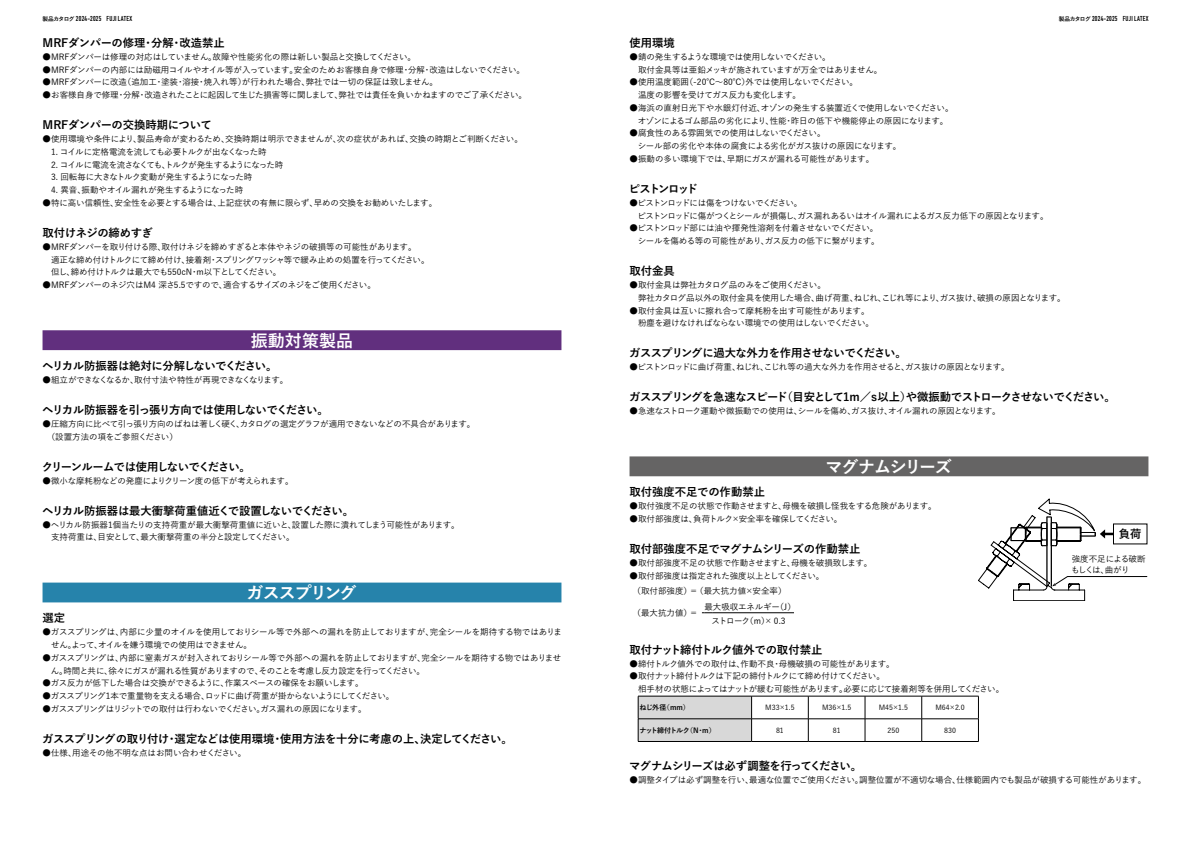
<style>
.page{position:relative;width:1191px;height:842px;background:#fff}
.page>*{position:absolute;margin:0;border:0;box-sizing:border-box;transform-origin:0 0}
.t1{font:700 17px "Yu Go Pr 6 N";letter-spacing:-.065em;color:#fff}
.t2{font:700 11.3px "Yu Go Pr 6 N";letter-spacing:-.04em;color:#000}
.t3{font:700 11.3px "Yu Go Pr 6 N";letter-spacing:-.065em;color:#000}
.t4{font:700 11.3px "Yu Go Pr 6 N";letter-spacing:-.02em;color:#000}
.t5{font:700 11.3px "Yu Go Pr 6 N";color:#000}
.t6{font:700 11.3px "Yu Go Pr 6 N";letter-spacing:-.07em;color:#000}
.t7{font:700 11.3px "Yu Go Pr 6 N";letter-spacing:-.005em;color:#000}
.t8{font:700 11.3px "Yu Go Pr 6 N";letter-spacing:-.08em;color:#000}
.t9{font:700 11.3px "Yu Go Pr 6 N";letter-spacing:-.165em;color:#000}
.t10{font:700 11.3px "Yu Go";color:#000}
.t11{font:500 8.5px/12.8px "Yu Go Pr 6 N";letter-spacing:-.025em;color:#000}
.t12{font:500 8.5px/12.8px "Yu Go Pr 6 N";letter-spacing:-.005em;color:#000}
.t13{font:500 8.5px/12.8px "Yu Go Pr 6 N";letter-spacing:-.055em;color:#000}
.t14{font:500 8.5px/12.8px "Yu Go Pr 6 N";letter-spacing:-.065em;color:#000}
.t15{font:500 8.5px/15.6px "Yu Go Pr 6 N";color:#000}
.t16{font:500 8.5px "Yu Go Pr 6 N";letter-spacing:-.045em;color:#000}
.t17{font:500 8.5px/11.3px "Yu Go";letter-spacing:-.07em;color:#000}
.t18{font:700 7.1px "DIN Condensed";letter-spacing:.03em;color:#000}
.t19{font:500 7.1px "Yu Go Pr 6 N";color:#000}
.t20{font:700 7.1px "Yu Go Pr 6 N";letter-spacing:-.13em;color:#000}
.s1{font-family:"Yu Go Pr 6 N";font-size:5.7px}
</style>
<div class="page">
<div style="left:43px;top:330px;width:518px;height:20px;background:#612f7e"></div>
<div style="left:43px;top:583px;width:518px;height:19px;background:#2683ab"></div>
<div style="left:629px;top:456px;width:519px;height:20px;background:#656464"></div>
<hr style="left:713px;top:612px;width:81px;height:1px;background:#000">
<hr style="left:751px;top:696px;width:57px;height:1px;background:#000">
<hr style="left:808px;top:696px;width:57px;height:1px;background:#000">
<hr style="left:865px;top:696px;width:56px;height:1px;background:#000">
<hr style="left:921px;top:696px;width:57px;height:1px;background:#000">
<hr style="left:751px;top:719px;width:57px;height:1px;background:#000">
<svg style="left:638px;top:696px;width:114px;height:45px;background:#cdcdcd"></svg>
<hr style="left:808px;top:719px;width:57px;height:1px;background:#000">
<svg style="left:808px;top:696px;width:1px;height:45px"></svg>
<hr style="left:865px;top:719px;width:56px;height:1px;background:#000">
<svg style="left:865px;top:696px;width:1px;height:45px"></svg>
<hr style="left:921px;top:719px;width:57px;height:1px;background:#000">
<svg style="left:921px;top:696px;width:1px;height:45px"></svg>
<svg style="left:978px;top:696px;width:1px;height:45px"></svg>
<hr style="left:638px;top:741px;width:113px;height:1px;background:#000">
<hr style="left:751px;top:741px;width:57px;height:1px;background:#000">
<hr style="left:808px;top:741px;width:57px;height:1px;background:#000">
<hr style="left:865px;top:741px;width:56px;height:1px;background:#000">
<hr style="left:921px;top:741px;width:57px;height:1px;background:#000">
<svg style="left:978px;top:499px;width:169px;height:102px"></svg>
<p class="t18" style="left:43px;top:14px;width:91px"><span class="s1">製品カタログ</span> 2024-2025 FUJI LATEX</p>
<p class="t18" style="left:1058px;top:14px;width:91px"><span class="s1">製品カタログ</span> 2024-2025 FUJI LATEX</p>
<h2 class="t5" style="left:43px;top:36px;width:184px">MRFダンパーの修理・分解・改造禁止</h2>
<p class="t11" style="left:43px;top:49px;width:375px">●MRFダンパーは修理の対応はしていません。故障や性能劣化の際は新しい製品と交換してください。</p>
<p class="t11" style="left:43px;top:62px;width:484px">●MRFダンパーの内部には励磁用コイルやオイル等が入っています。安全のためお客様自身で修理・分解・改造はしないでください。</p>
<p class="t12" style="left:43px;top:75px;width:397px">●MRFダンパーに改造（追加工・塗装・溶接・焼入れ等）が行われた場合、弊社では一切の保証は致しません。</p>
<p class="t11" style="left:43px;top:88px;width:486px">●お客様自身で修理・分解・改造されたことに起因して生じた損害等に関しまして、弊社では責任を負いかねますのでご了承ください。</p>
<h2 class="t4" style="left:43px;top:119px;width:171px">MRFダンパーの交換時期について</h2>
<p class="t11" style="left:43px;top:132px;width:482px">●使用環境や条件により、製品寿命が変わるため、交換時期は明示できませんが、次の症状があれば、交換の時期とご判断ください。　1. コイルに定格電流を流しても必要トルクが出なくなった時<br>　2. コイルに電流を流さなくても、トルクが発生するようになった時<br>　3. 回転毎に大きなトルク変動が発生するようになった時<br>　4. 異音、振動やオイル漏れが発生するようになった時</p>
<p class="t12" style="left:43px;top:195px;width:396px">●特に高い信頼性、安全性を必要とする場合は、上記症状の有無に限らず、早めの交換をお勧めいたします。</p>
<h2 class="t2" style="left:43px;top:226px;width:112px">取付けネジの締めすぎ</h2>
<p class="t11" style="left:43px;top:239px;width:388px">●MRFダンパーを取り付ける際、取付けネジを締めすぎると本体やネジの破損等の可能性があります。<br>　適正な締め付けトルクにて締め付け、接着剤・スプリングワッシャ等で緩み止めの処置を行ってください。　但し、締め付けトルクは最大でも550cN・m以下としてください。</p>
<p class="t11" style="left:43px;top:278px;width:335px">●MRFダンパーのネジ穴はM4 深さ5.5ですので、適合するサイズのネジをご使用ください。</p>
<h2 class="t2" style="left:629px;top:36px;width:47px">使用環境</h2>
<p class="t11" style="left:629px;top:49px;width:254px">●錆の発生するような環境では使用しないでください。<br>　取付金具等は亜鉛メッキが施されていますが万全ではありません。</p>
<p class="t11" style="left:629px;top:75px;width:230px">●使用温度範囲（-20℃～80℃）外では使用しないでください。　温度の影響を受けてガス反力も変化します。</p>
<p class="t12" style="left:629px;top:100px;width:325px">●海浜の直射日光下や水銀灯付近、オゾンの発生する装置近くで使用しないでください。　オゾンによるゴム部品の劣化により、性能・昨日の低下や機能停止の原因になります。</p>
<p class="t11" style="left:629px;top:126px;width:273px">●腐食性のある雰囲気での使用はしないでください。<br>　シール部の劣化や本体の腐食による劣化がガス抜けの原因になります。</p>
<p class="t12" style="left:629px;top:151px;width:246px">●振動の多い環境下では、早期にガスが漏れる可能性があります。</p>
<h2 class="t9" style="left:629px;top:182px;width:71px">ピストンロッド</h2>
<p class="t14" style="left:629px;top:195px;width:420px">●ピストンロッドには傷をつけないでください。<br>　ピストンロッドに傷がつくとシールが損傷し、ガス漏れあるいはオイル漏れによるガス反力低下の原因となります。</p>
<p class="t11" style="left:629px;top:221px;width:252px">●ピストンロッド部には油や揮発性溶剤を付着させないでください。　シールを傷める等の可能性があり、ガス反力の低下に繋がります。</p>
<h2 class="t2" style="left:629px;top:265px;width:47px">取付金具</h2>
<p class="t11" style="left:629px;top:278px;width:437px">●取付金具は弊社カタログ品のみをご使用ください。<br>　弊社カタログ品以外の取付金具を使用した場合、曲げ荷重、ねじれ、こじれ等により、ガス抜け、破損の原因となります。</p>
<p class="t11" style="left:629px;top:303px;width:246px">●取付金具は互いに擦れ合って摩耗粉を出す可能性があります。　粉塵を避けなければならない環境での使用はしないでください。</p>
<h2 class="t2" style="left:629px;top:347px;width:279px">ガススプリングに過大な外力を作用させないでください。</h2>
<p class="t13" style="left:629px;top:360px;width:382px">●ピストンロッドに曲げ荷重、ねじれ、こじれ等の過大な外力を作用させると、ガス抜けの原因となります。</p>
<h2 class="t3" style="left:629px;top:391px;width:488px">ガススプリングを急速なスピード（目安として1m／s以上）や微振動でストロークさせないでください。</h2>
<p class="t11" style="left:629px;top:404px;width:373px">●急速なストローク運動や微振動での使用は、シールを傷め、ガス抜け、オイル漏れの原因となります。</p>
<h1 class="t1" style="left:251px;top:331px;width:104px">振動対策製品</h1>
<h2 class="t2" style="left:42px;top:359px;width:237px">ヘリカル防振器は絶対に分解しないでください。</h2>
<p class="t16" style="left:43px;top:372px;width:247px">●組立ができなくなるか、取付寸法や特性が再現できなくなります。</p>
<h2 class="t2" style="left:42px;top:403px;width:288px">ヘリカル防振器を引っ張り方向では使用しないでください。</h2>
<p class="t11" style="left:43px;top:416px;width:434px">●圧縮方向に比べて引っ張り方向のばねは著しく硬く、カタログの選定グラフが適用できないなどの不具合があります。　（設置方法の項をご参照ください）</p>
<h2 class="t8" style="left:42px;top:460px;width:211px">クリーンルームでは使用しないでください。</h2>
<p class="t11" style="left:43px;top:473px;width:253px">●微小な摩耗粉などの発塵によりクリーン度の低下が考えられます。</p>
<h2 class="t4" style="left:42px;top:504px;width:313px">ヘリカル防振器は最大衝撃荷重値近くで設置しないでください。</h2>
<p class="t12" style="left:43px;top:517px;width:419px">●ヘリカル防振器1個当たりの支持荷重が最大衝撃荷重値に近いと、設置した際に潰れてしまう可能性があります。　支持荷重は、目安として、最大衝撃荷重の半分と設定してください。</p>
<h1 class="t1" style="left:825px;top:457px;width:128px">マグナムシリーズ</h1>
<h2 class="t5" style="left:629px;top:486px;width:137px">取付強度不足での作動禁止</h2>
<p class="t11" style="left:629px;top:499px;width:309px">●取付強度不足の状態で作動させますと、母機を破損し怪我をする危険があります。</p>
<p class="t11" style="left:629px;top:511px;width:214px">●取付部強度は、負荷トルク×安全率を確保してください。</p>
<h2 class="t7" style="left:629px;top:542px;width:232px">取付部強度不足でマグナムシリーズの作動禁止</h2>
<p class="t12" style="left:629px;top:555px;width:244px">●取付部強度不足の状態で作動させますと、母機を破損致します。</p>
<p class="t15" style="left:632px;top:567px;width:193px;text-indent:-3px">●取付部強度は指定された強度以上としてください。（取付部強度）＝ （最大抗力値×安全率）</p>
<p class="t11" style="left:632px;top:606px;width:67px">（最大抗力値）＝</p>
<p class="t11" style="left:704px;top:599px;width:93px;line-height:14.2px;text-align:center">最大吸収エネルギー（J）ストローク（m）× 0.3</p>
<h2 class="t2" style="left:629px;top:643px;width:194px">取付ナット締付トルク値外での取付禁止</h2>
<p class="t12" style="left:629px;top:656px;width:267px">●締付トルク値外での取付は、作動不良・母機破損の可能性があります。</p>
<p class="t13" style="left:629px;top:669px;width:376px">●取付ナット締付トルクは下記の締付トルクにて締め付けてください。<br>　相手材の状態によってはナットが緩む可能性があります。必要に応じて接着剤等を併用してください。</p>
<p class="t20" style="left:639px;top:703px;width:52px">ねじ外径（mm）</p>
<p class="t19" style="left:765px;top:701px;width:31px">M33×1.5</p>
<p class="t19" style="left:822px;top:701px;width:31px">M36×1.5</p>
<p class="t19" style="left:878px;top:701px;width:31px">M45×1.5</p>
<p class="t19" style="left:935px;top:701px;width:31px">M64×2.0</p>
<p class="t20" style="left:639px;top:726px;width:78px">ナット締付トルク（N･m）</p>
<p class="t19" style="left:776px;top:724px;width:9px">81</p>
<p class="t19" style="left:832px;top:724px;width:9px">81</p>
<p class="t19" style="left:887px;top:724px;width:13px">250</p>
<p class="t19" style="left:944px;top:724px;width:13px">830</p>
<h2 class="t6" style="left:629px;top:759px;width:234px">マグナムシリーズは必ず調整を行ってください。</h2>
<p class="t12" style="left:629px;top:772px;width:518px">●調整タイプは必ず調整を行い、最適な位置でご使用ください。調整位置が不適切な場合、仕様範囲内でも製品が破損する可能性があります。</p>
<h2 class="t10" style="left:1118px;top:528px;width:24px">負荷</h2>
<p class="t17" style="left:1071px;top:552px;width:76px">強度不足による破断もしくは、曲がり</p>
<h1 class="t1" style="left:246px;top:583px;width:112px">ガススプリング</h1>
<h2 class="t2" style="left:43px;top:612px;width:24px">選定</h2>
<p class="t11" style="left:51px;top:625px;width:512px;text-indent:-9px">●ガススプリングは、内部に少量のオイルを使用しておりシール等で外部への漏れを防止しておりますが、完全シールを期待する物ではありません。よって、オイルを嫌う環境での使用はできません。</p>
<p class="t11" style="left:51px;top:650px;width:512px;text-indent:-8px">●ガススプリングは、内部に窒素ガスが封入されておりシール等で外部への漏れを防止しておりますが、完全シールを期待する物ではありません。時間と共に、徐々にガスが漏れる性質がありますので、そのことを考慮し反力設定を行ってください。</p>
<p class="t11" style="left:43px;top:676px;width:322px">●ガス反力が低下した場合は交換ができるように、作業スペースの確保をお願いします。</p>
<p class="t14" style="left:43px;top:689px;width:353px">●ガススプリング1本で重量物を支える場合、ロッドに曲げ荷重が掛からないようにしてください。</p>
<p class="t13" style="left:43px;top:701px;width:325px">●ガススプリングはリジットでの取付は行わないでください。ガス漏れの原因になります。</p>
<h2 class="t2" style="left:42px;top:732px;width:472px">ガススプリングの取り付け・選定などは使用環境・使用方法を十分に考慮の上、決定してください。</h2>
<p class="t12" style="left:43px;top:745px;width:205px">●仕様、用途その他不明な点はお問い合わせください。</p>
</div>
